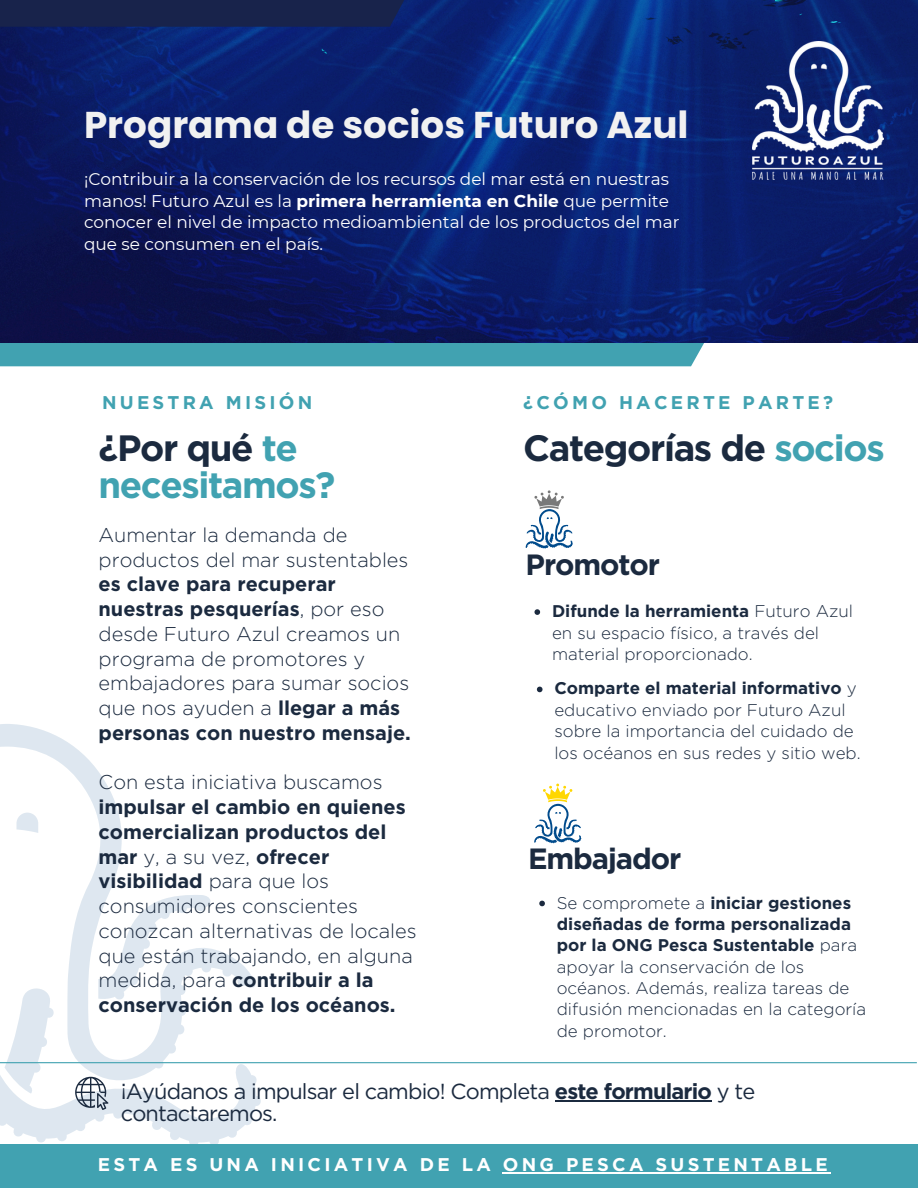
<style>
.page{position:relative;width:918px;height:1188px;background:#fff}
.page>*{position:absolute;margin:0;border:0;box-sizing:border-box;transform-origin:0 0}
.t1{font:700 37.35px "Poppins";color:#f1f1f1}
.t2{font:700 36.6px/37.2px "Gotham";letter-spacing:-.04em;color:#41a2b1}
.t3{font:700 36.6px "Gotham";letter-spacing:-.04em;color:#1b2a3f}
.t4{font:700 29.25px "Gotham";letter-spacing:-.04em;color:#1b2a3f}
.t5{font:21.75px/22.5px "Gotham";letter-spacing:-.04em;color:#1b2a3f}
.t6{font:300 19.95px/24.8px "Gotham";color:#1b2a3f}
.t7{font:700 18.45px "Gotham";letter-spacing:.175em;color:#fff}
.t8{font:700 18.45px "Gotham";letter-spacing:.175em;color:#41a2b1}
.t9{font:300 16.95px/21.3px "Gotham";color:#1b2a3f}
.t10{font:16.95px/21.3px "Montserrat";color:#fff}
.s1{font-weight:700}
.s2{color:#1b2a3f}
.s3{color:#41a2b1}
</style>
<div class="page">
<svg style="left:0;top:724px;width:235px;height:235px"></svg>
<svg style="left:98px;top:895px;width:115px;height:64px"></svg>
<svg style="left:0;top:959px;width:261px;height:185px"></svg>
<svg style="left:16px;top:813px;width:22px;height:20px"></svg>
<div style="left:0;top:1144px;width:918px;height:44px;background:#41a2b1"></div>
<hr style="left:0;top:1062px;width:917px;height:1px;background:#41a2b1">
<svg style="left:0;top:0;width:918px;height:366px;fill:#41a2b1"></svg>
<img style="left:0;top:0;width:917px;height:342px">
<div style="left:0;top:0;width:465px;height:27px;background:#18234b"></div>
<svg style="left:75px;top:1077px;width:33px;height:33px"></svg>
<img style="left:752px;top:41px;width:132px;height:138px">
<svg style="left:526px;top:490px;width:47px;height:59px"></svg>
<svg style="left:534px;top:609px;width:6px;height:6px"></svg>
<svg style="left:539px;top:901px;width:6px;height:5px"></svg>
<svg style="left:537px;top:687px;width:6px;height:5px"></svg>
<hr style="left:555px;top:1100px;width:156px;height:1px;background:#1b2a3f">
<svg style="left:534px;top:784px;width:47px;height:59px"></svg>
<hr style="left:503px;top:1173px;width:328px;height:1px;background:#fff">
<p class="t1" style="left:84px;top:99px;width:606px">Programa de socios Futuro Azul</p>
<h2 class="t10" style="left:84px;top:169px;width:597px">¡Contribuir a la conservación de los recursos del mar está en nuestras manos! Futuro Azul es la <span class="s1">primera herramienta en Chile</span> que permite conocer el nivel de impacto medioambiental de los productos del mar que se consumen en el país.</h2>
<h1 class="t8" style="left:102px;top:392px;width:212px">NUESTRA MISIÓN</h1>
<p class="t2" style="left:99px;top:430px;width:238px"><span class="s2">¿Por qué</span> te necesitamos?</p>
<h4 class="t6" style="left:99px;top:522px;width:314px">Aumentar la demanda de productos del mar sustentables <span class="s1">es clave para recuperar nuestras pesquerías</span>, por eso desde Futuro Azul creamos un programa de promotores y embajadores para sumar socios que nos ayuden a <span class="s1">llegar a más personas con nuestro mensaje.</span></h4>
<h4 class="t6" style="left:99px;top:770px;width:320px">Con esta iniciativa buscamos <span class="s1">impulsar el cambio en quienes comercializan productos del mar</span> y, a su vez, <span class="s1">ofrecer visibilidad</span> para que los consumidores conscientes conozcan alternativas de locales que están trabajando, en alguna medida, para <span class="s1">contribuir a la conservación de los océanos.</span></h4>
<h3 class="t8" style="left:523px;top:392px;width:311px">¿CÓMO HACERTE PARTE?</h3>
<p class="t3" style="left:523px;top:426px;width:363px">Categorías de <span class="s3">socios</span></p>
<h1 class="t4" style="left:526px;top:547px;width:136px">Promotor</h1>
<p class="t9" style="left:552px;top:600px;width:302px"><span class="s1">Difunde la herramienta</span> Futuro Azul en su espacio físico, a través del material proporcionado.</p>
<h3 class="t9" style="left:554px;top:678px;width:308px"><span class="s1">Comparte el material informativo</span> y educativo enviado por Futuro Azul sobre la importancia del cuidado de los océanos en sus redes y sitio web.</h3>
<p class="t4" style="left:528px;top:841px;width:155px">Embajador</p>
<p class="t9" style="left:557px;top:892px;width:311px">Se compromete a <span class="s1">iniciar gestiones diseñadas de forma personalizada por la ONG Pesca Sustentable</span> para apoyar la conservación de los océanos. Además, realiza tareas de difusión mencionadas en la categoría de promotor.</p>
<p class="t5" style="left:121px;top:1080px;width:636px">¡Ayúdanos a impulsar el cambio! Completa <span class="s1">este formulario</span> y te contactaremos.</p>
<p class="t7" style="left:98px;top:1154px;width:731px">ESTA ES UNA INICIATIVA DE LA ONG PESCA SUSTENTABLE</p>
</div>
